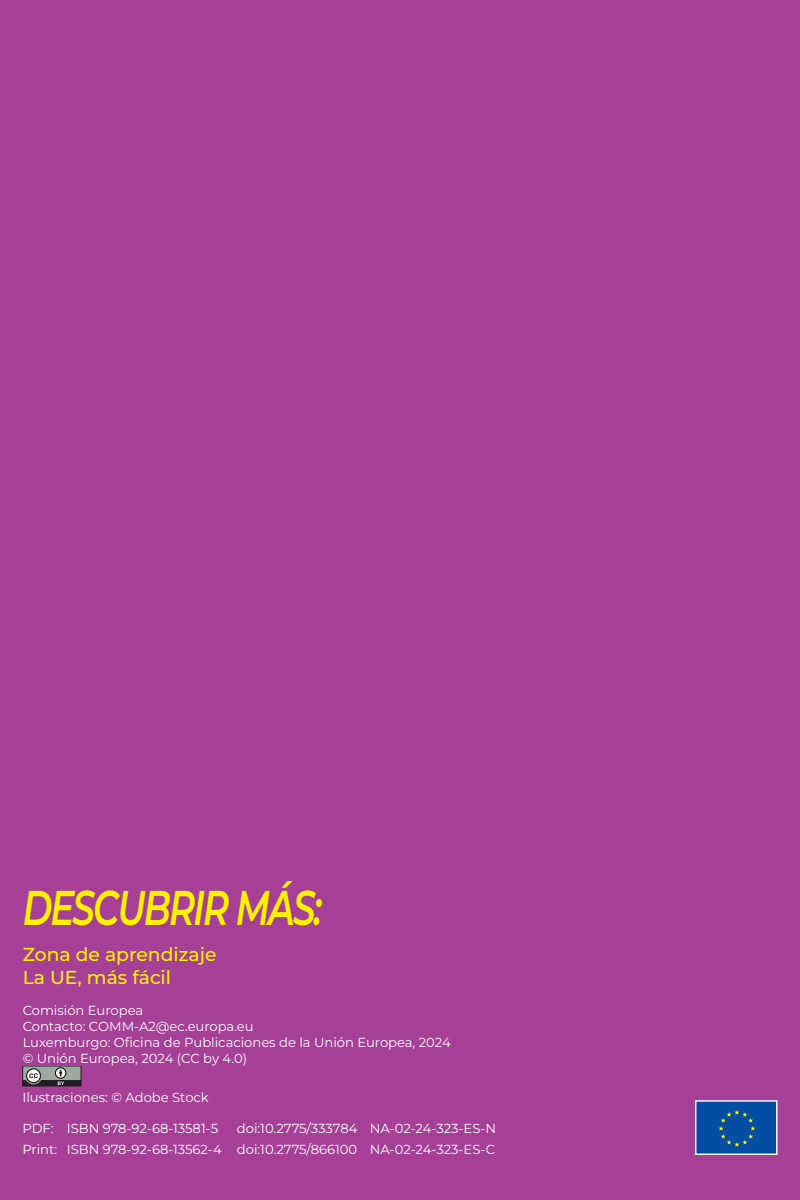
<style>
.page{position:relative;width:800px;height:1200px;background:#a64096}
.page>*{position:absolute;margin:0;border:0;box-sizing:border-box;transform-origin:0 0}
.end_title{font:italic 600 48.75px "Montserrat";letter-spacing:-.05em;color:#fff200;scale:.73 1}
.end_1{font:500 18.75px "Montserrat";color:#fff200}
.end_2{font:13.12px "Montserrat";color:#fff}
.end_ids{font:13.12px "Montserrat";color:#fff}
.end_2_break{font:13.12px "Montserrat";color:#fff}
</style>
<div class="page">
<div style="left:695px;top:1100px;width:83px;height:55px;background:#034ea2;border:1px solid #fff"></div>
<svg style="left:719px;top:1110px;width:36px;height:37px"></svg>
<svg style="left:23px;top:1066px;width:58px;height:20px"></svg>
<p class="end_title" style="left:23px;top:873px;width:412px">DESCUBRIR MÁS:</p>
<p class="end_1" style="left:23px;top:942px;width:195px">Zona de aprendizaje</p>
<p class="end_1" style="left:23px;top:964px;width:150px">La UE, más fácil</p>
<p class="end_2" style="left:23px;top:1002px;width:122px">Comisión Europea</p>
<p class="end_2" style="left:23px;top:1018px;width:233px">Contacto: COMM-A2@ec.europa.eu</p>
<p class="end_2" style="left:23px;top:1033px;width:430px">Luxemburgo: Oficina de Publicaciones de la Unión Europea, 2024</p>
<p class="end_2" style="left:23px;top:1049px;width:226px">© Unión Europea, 2024 (CC by 4.0)</p>
<p class="end_2_break" style="left:22px;top:1088px;width:188px">Ilustraciones: © Adobe Stock</p>
<p class="end_ids" style="left:22px;top:1120px;width:197px">PDF: ISBN 978-92-68-13581-5</p>
<p class="end_ids" style="left:237px;top:1120px;width:261px">doi:10.2775/333784 NA-02-24-323-ES-N</p>
<p class="end_ids" style="left:22px;top:1141px;width:474px">Print: ISBN 978-92-68-13562-4 doi:10.2775/866100 NA-02-24-323-ES-C</p>
</div>
